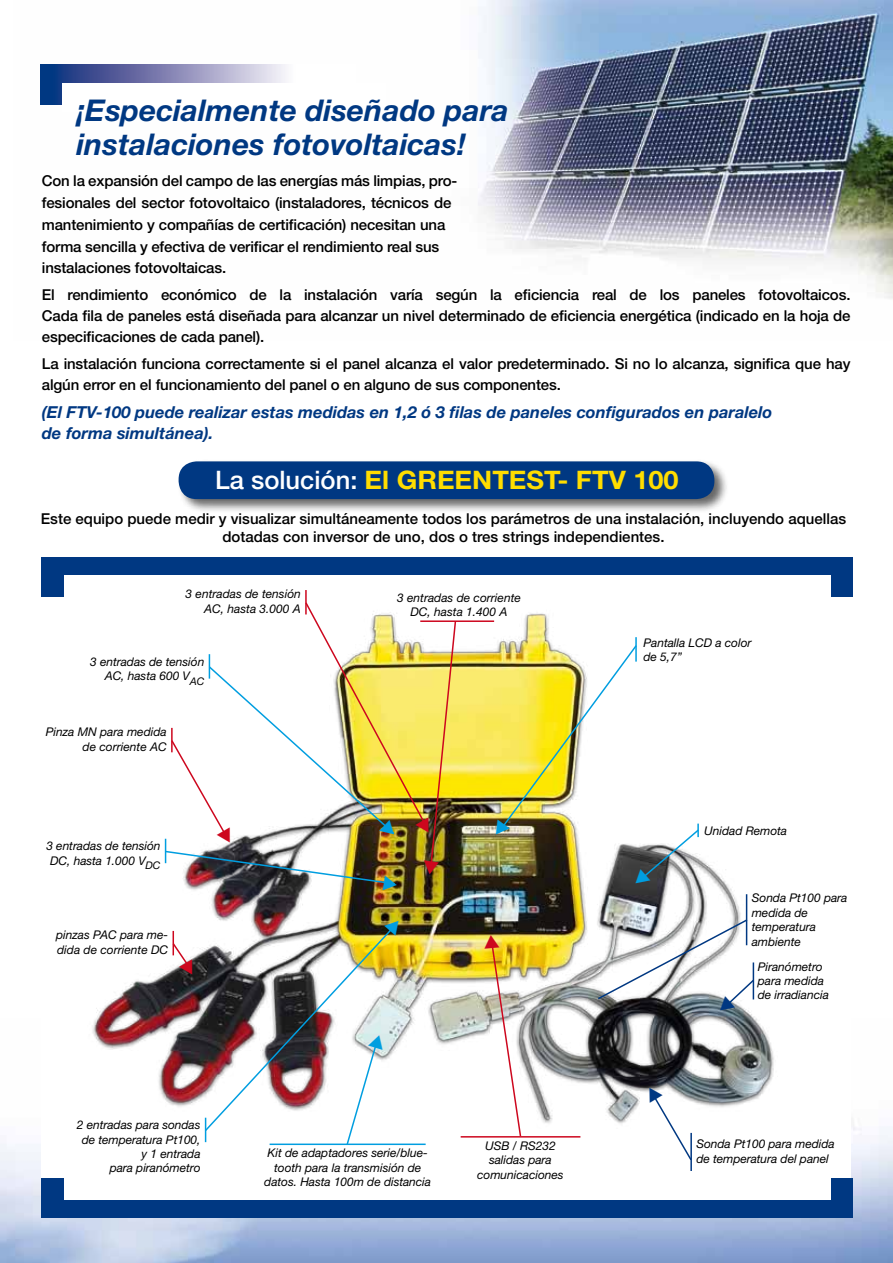
<style>
.page{position:relative;width:893px;height:1263px;background:#fff}
.page>*{position:absolute;margin:0;border:0;box-sizing:border-box;transform-origin:0 0}
.t1{font:italic 700 30px/34.5px "Helvetica Neue LT Std";color:#003882}
.t2{font:700 25.5px "Helvetica Neue LT Std";color:#fd0;scale:1.07 1}
.t3{font:italic 700 16.5px/21px "Helvetica Neue LT Std";color:#003882}
.t4{font:500 15px/21.6px "Helvetica Neue LT Std";letter-spacing:-.01em;color:#000}
.t5{font:italic 12px/14.4px "Helvetica Neue LT Std";letter-spacing:-.005em;color:#000}
.s1{font-weight:500;color:#fff}
</style>
<div class="page">
<img style="left:89px;top:613px;width:689px;height:533px">
<div style="left:41px;top:557px;width:812px;height:40px;background:#003882"></div>
<div style="left:64px;top:576px;width:766px;height:28px;background:#fff"></div>
<img style="left:40px;top:0;width:853px;height:299px">
<hr style="left:305px;top:590px;width:2px;height:24px;background:#cd071e">
<hr style="left:420px;top:620px;width:74px;height:2px;background:#cd071e">
<hr style="left:635px;top:637px;width:2px;height:25px;background:#009ee0">
<hr style="left:746px;top:894px;width:1px;height:51px;background:#003882">
<hr style="left:690px;top:1133px;width:2px;height:51px;background:#003882">
<hr style="left:461px;top:1136px;width:119px;height:1px;background:#cd071e">
<hr style="left:270px;top:1143px;width:156px;height:2px;background:#009ee0">
<div style="left:177px;top:459px;width:552px;height:54px;background:#000;opacity:.6"></div>
<div style="left:179px;top:461px;width:535px;height:38px;background:#003882;border-radius:18px"></div>
<div style="left:41px;top:1178px;width:812px;height:40px;background:#003882"></div>
<div style="left:64px;top:1171px;width:766px;height:28px;background:#fff"></div>
<svg style="left:40px;top:64px;width:316px;height:40px"></svg>
<div style="left:63px;top:83px;width:323px;height:28px;background:#fff"></div>
<img style="left:490px;top:643px;width:210px;height:246px">
<svg style="left:596px;top:918px;width:159px;height:98px"></svg>
<svg style="left:643px;top:1084px;width:50px;height:78px"></svg>
<img style="left:483px;top:934px;width:39px;height:204px">
<img style="left:164px;top:601px;width:293px;height:291px">
<img style="left:171px;top:916px;width:233px;height:230px">
<h1 class="t1" style="left:76px;top:92px;width:434px">¡Especialmente diseñado para instalaciones fotovoltaicas!</h1>
<p class="t4" style="left:42px;top:170px;width:417px">Con la expansión del campo de las energías más limpias, pro&shy;fesionales del sector fotovoltaico (instaladores, técnicos de mantenimiento y compañías de certificación) necesitan una forma sencilla y efectiva de verificar el rendimiento real sus instalaciones fotovoltaicas.</p>
<p class="t4" style="left:42px;top:284px;width:810px;line-height:21px;text-align:justify">El rendimiento económico de la instalación varía según la eficiencia real de los paneles fotovoltaicos.<br>Cada fila de paneles está diseñada para alcanzar un nivel determinado de eficiencia energética (indicado en la hoja de especificaciones de cada panel).</p>
<p class="t4" style="left:42px;top:353px;width:810px;line-height:21px">La instalación funciona correctamente si el panel alcanza el valor predeterminado. Si no lo alcanza, significa que hay algún error en el funcionamiento del panel o en alguno de sus componentes.</p>
<p class="t3" style="left:42px;top:401px;width:732px">(El FTV-100 puede realizar estas medidas en 1,2 ó 3 filas de paneles configurados en paralelo de forma simultánea).</p>
<h2 class="t2" style="left:215px;top:464px;width:435px"><span class="s1">La solución:</span> El GREENTEST- FTV 100</h2>
<p class="t4" style="left:41px;top:510px;width:807px;line-height:18px;text-align:center">Este equipo puede medir y visualizar simultáneamente todos los parámetros de una instalación, incluyendo aquellas dotadas con inversor de uno, dos o tres strings independientes.</p>
<p class="t5" style="left:186px;top:587px;width:117px;text-align:right">3 entradas de tensión<br>AC, hasta 3.000 A</p>
<p class="t5" style="left:397px;top:590px;width:125px;text-align:center">3 entradas de corriente<br>DC, hasta 1.400 A</p>
<p class="t5" style="left:90px;top:654px;width:116px;text-align:right">3 entradas de tensión<br>AC, hasta 600 V<sub>AC</sub></p>
<p class="t5" style="left:46px;top:725px;width:123px;text-align:right">Pinza MN para medida de corriente AC</p>
<p class="t5" style="left:46px;top:839px;width:116px;text-align:center">3 entradas de tensión<br>DC, hasta 1.000 V<sub>DC</sub></p>
<p class="t5" style="left:56px;top:928px;width:114px">pinzas PAC para me&shy;dida de corriente DC</p>
<p class="t5" style="left:643px;top:635px;width:109px">Pantalla LCD a color de 5,7’’</p>
<p class="t5" style="left:704px;top:823px;width:84px">Unidad Remota</p>
<p class="t5" style="left:752px;top:891px;width:97px">Sonda Pt100 para medida de temperatura ambiente</p>
<p class="t5" style="left:758px;top:959px;width:68px">Piranómetro para medida</p>
<p class="t5" style="left:758px;top:988px;width:73px">de irradiancia</p>
<p class="t5" style="left:77px;top:1117px;width:125px;text-align:right">2 entradas para sondas de temperatura Pt100, y 1 entrada<br>para piranómetro</p>
<p class="t5" style="left:264px;top:1145px;width:168px;text-align:center">Kit de adaptadores serie/blue&shy;tooth para la transmisión de datos. Hasta 100m de distancia</p>
<p class="t5" style="left:696px;top:1137px;width:140px">Sonda Pt100 para medida de temperatura del panel</p>
<p class="t5" style="left:477px;top:1138px;width:88px;text-align:center">USB / RS232 salidas para comunicaciones</p>
</div>
